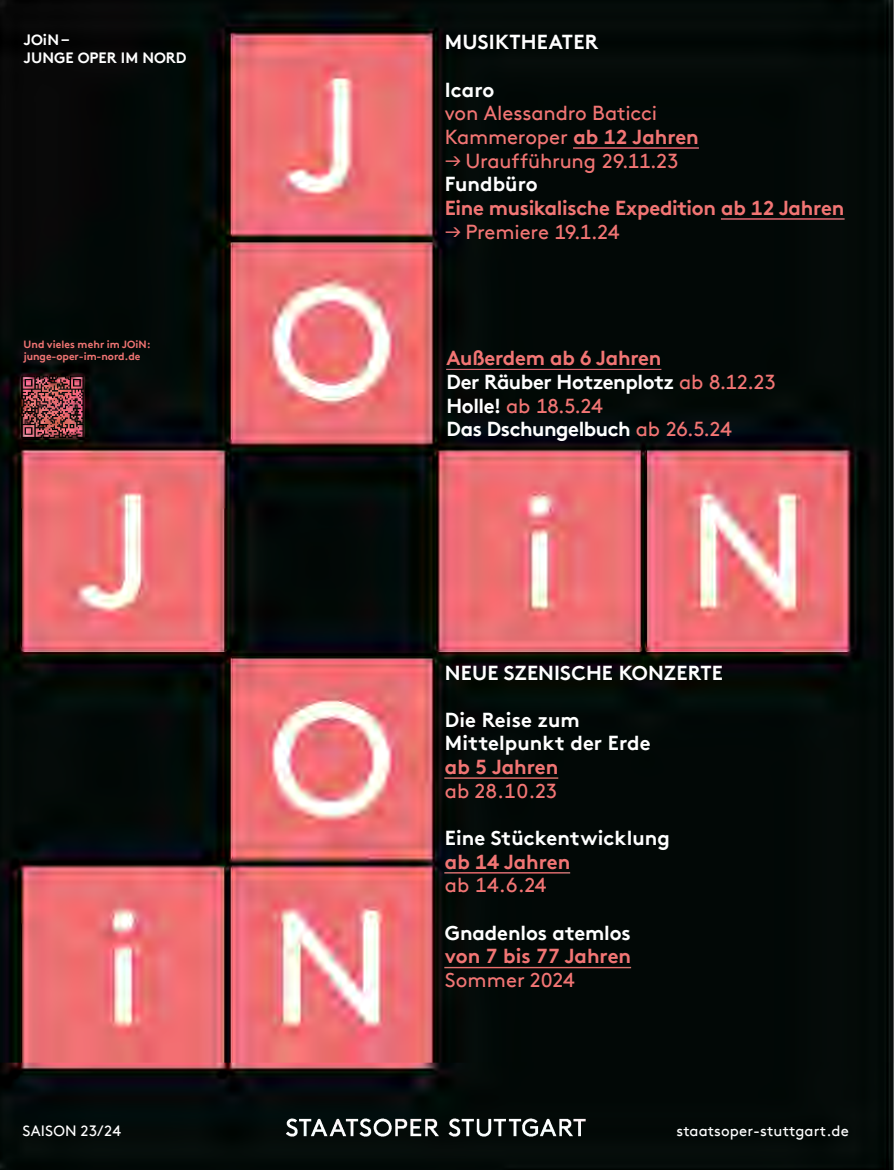
<style>
.page{position:relative;width:895px;height:1170px;background:#fff}
.page>*{position:absolute;margin:0;border:0;box-sizing:border-box;transform-origin:0 0}
.t1{font:700 20.25px/23.7px "Brown Pro TT";color:#fff}
.t2{font:700 20.25px/23.7px "Brown Pro TT";letter-spacing:-.02em;color:#fff}
.t3{font:700 20.25px/23.7px "Brown Pro TT";letter-spacing:-.015em;color:#f27574}
.t4{font:20.25px/23.7px "Brown Pro TT";letter-spacing:-.01em;color:#f27574}
.t5{font:15px "Brown Pro TT";letter-spacing:.005em;color:#fff}
.t6{font:700 15px/18px "Brown Pro TT";color:#fff}
.t7{font:700 10.5px/12.6px "Brown Pro TT";letter-spacing:.01em;color:#f27574}
.s1{font-weight:700;color:#fff}
.s2{font-weight:700}
.s3{font-family:"Theinhardt";font-weight:400}
.s4{font-weight:400}
.s5{color:#fff}
.s6{font-family:"Theinhardt"}
.s7{color:#f27574}
.s8{font-weight:400;color:#f27574}
</style>
<div class="page">
<img style="left:0;top:0;width:894px;height:1169px">
<p class="t6" style="left:24px;top:29px;width:164px">JOiN –<br>JUNGE OPER IM NORD</p>
<p class="t1" style="left:445px;top:28px;width:155px">MUSIKTHEATER</p>
<p class="t4" style="left:445px;top:76px;width:255px"><span class="s1">Icaro<br></span>von Alessandro Baticci<br>Kammeroper <span class="s2">ab 12 Jahren</span></p>
<p class="t3" style="left:445px;top:146px;width:401px"><span class="s3">→</span> <span class="s4">Uraufführung 29.11.23<br></span><span class="s5">Fundbüro<br></span>Eine musikalische Expedition ab 12 Jahren</p>
<p class="t4" style="left:445px;top:218px;width:176px"><span class="s6">→</span> Premiere 19.1.24</p>
<p class="t7" style="left:23px;top:337px;width:129px">Und vieles mehr im JOiN: junge-oper-im-nord.de</p>
<p class="t2" style="left:446px;top:344px;width:331px"><span class="s7">Außerdem ab 6 Jahren<br></span>Der Räuber Hotzenplotz <span class="s8">ab 8.12.23<br></span>Holle! <span class="s8">ab 18.5.24<br></span>Das Dschungelbuch <span class="s8">ab 26.5.24</span></p>
<p class="t1" style="left:445px;top:658px;width:279px">NEUE SZENISCHE KONZERTE</p>
<p class="t1" style="left:445px;top:705px;width:207px">Die Reise zum<br>Mittelpunkt der Erde <span class="s7">ab 5 Jahren<br></span><span class="s8">ab 28.10.23</span></p>
<p class="t1" style="left:445px;top:824px;width:227px">Eine Stückentwicklung <span class="s7">ab 14 Jahren<br></span><span class="s8">ab 14.6.24</span></p>
<p class="t1" style="left:445px;top:918px;width:188px;text-align:justify">Gnadenlos atemlos <span class="s7">von 7 bis 77 Jahren </span><span class="s8">Sommer 2024</span></p>
<p class="t5" style="left:23px;top:1119px;width:100px">SAISON 23/24</p>
<p class="t5" style="left:676px;top:1118px;width:174px">staatsoper-stuttgart.de</p>
</div>
